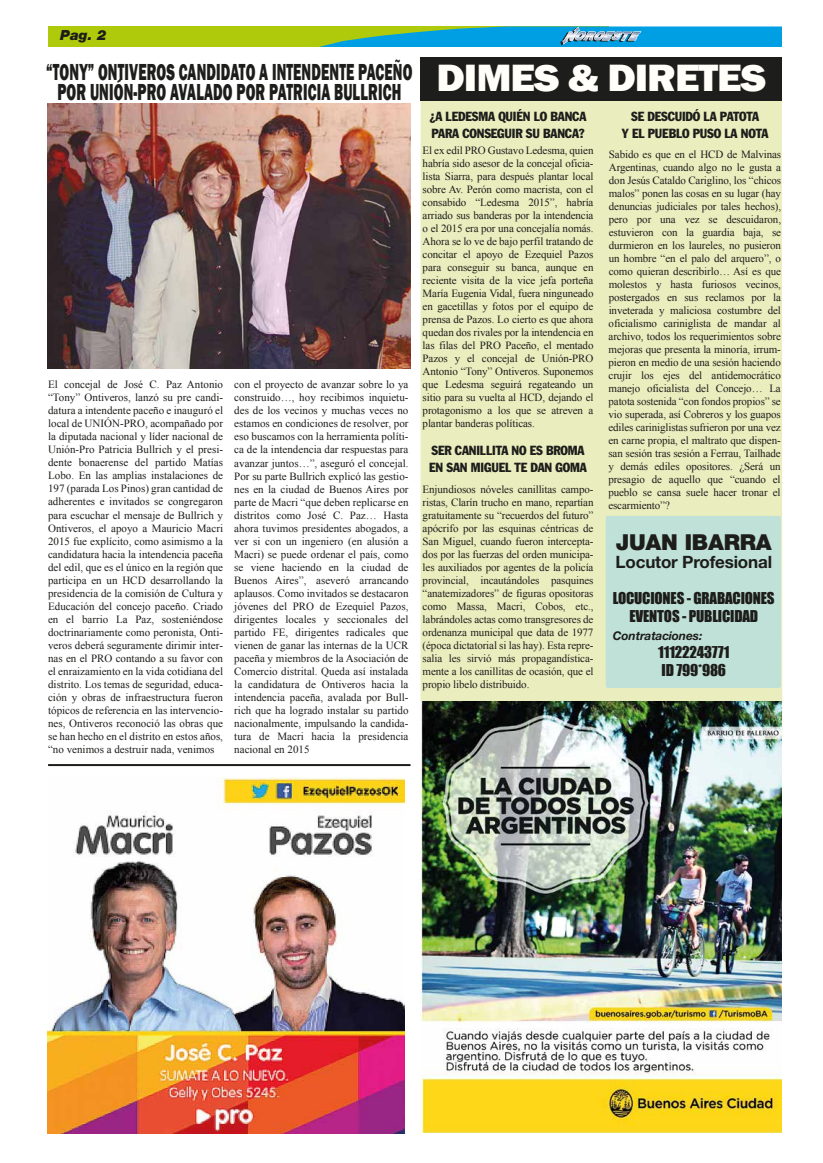
<style>
.page{position:relative;width:823px;height:1163px;background:#fff}
.page>*{position:absolute;margin:0;border:0;box-sizing:border-box;transform-origin:0 0}
.t1{font:800 39.1px "Franklin Gothic";letter-spacing:-.025em;color:#fffef9;scale:1.07 1}
.t2{font:800 23.9px/20px "Franklin Gothic";letter-spacing:.01em;color:#1d1d1b;text-align:center;scale:.59 1}
.t3{font:900 22px "Helvetica Neue";letter-spacing:-.01em;color:#1d1d1b}
.t4{font:700 17px "Helvetica Neue";letter-spacing:-.01em;color:#1d1d1b}
.t5{font:15px/18px "Impact";letter-spacing:-.01em;color:#1d1d1b;text-align:center}
.t6{font:italic 900 14px "Helvetica Neue";color:#1d1d1b}
.t7{font:condensed 13px/17px "Franklin Gothic";letter-spacing:-.01em;color:#1d1d1b}
.t8{font:italic 700 12px "Helvetica Neue";letter-spacing:-.01em;color:#1d1d1b}
.t9{font:11px/13px "Times New Roman";letter-spacing:-.01em;color:#1d1d1b;text-align:justify}
</style>
<div class="page">
<div style="left:420px;top:101px;width:361px;height:600px;background:#eaeebe"></div>
<div style="left:48px;top:26px;width:560px;height:21px;background:#afca0b"></div>
<svg style="left:319px;top:26px;width:462px;height:21px;background:#29a7be"></svg>
<div style="left:420px;top:58px;width:361px;height:43px;background:#1d1d1b"></div>
<img style="left:47px;top:777px;width:357px;height:356px">
<img style="left:420px;top:701px;width:361px;height:431px">
<hr style="left:48px;top:764px;width:362px;height:2px;background:#1d1d1b">
<div style="left:605px;top:516px;width:175px;height:172px;background:#c0e1d7;border-radius:2px"></div>
<img style="left:47px;top:104px;width:363px;height:265px">
<p class="t6" style="left:60px;top:27px;width:48px">Pag. 2</p>
<h2 class="t2" style="left:46px;top:62px;width:622px">“TONY” ONTIVEROS CANDIDATO A INTENDENTE PACEÑO<br>POR UNIÓN-PRO AVALADO POR PATRICIA BULLRICH</h2>
<p class="t9" style="left:48px;top:378px;width:176px">El concejal de José C. Paz Antonio “Tony” Ontiveros, lanzó su pre candi&shy;datura a intendente paceño e inauguró el local de UNIÓN-PRO, acompañado por la diputada nacional y líder nacional de Unión-Pro Patricia Bullrich y el presi&shy;dente bonaerense del partido Matías Lobo. En las amplias instalaciones de 197 (parada Los Pinos) gran cantidad de adherentes e invitados se congregaron para escuchar el mensaje de Bullrich y Ontiveros, el apoyo a Mauricio Macri 2015 fue explícito, como asimismo a la candidatura hacia la intendencia paceña del edil, que es el único en la región que participa en un HCD desarrollando la presidencia de la comisión de Cultura y Educación del concejo paceño. Criado en el barrio La Paz, sosteniéndose doctrinariamente como peronista, Onti&shy;veros deberá seguramente dirimir inter&shy;nas en el PRO contando a su favor con el enraizamiento en la vida cotidiana del distrito. Los temas de seguridad, educa&shy;ción y obras de infraestructura fueron tópicos de referencia en las intervencio&shy;nes, Ontiveros reconoció las obras que se han hecho en el distrito en estos años, “no venimos a destruir nada, venimos</p>
<p class="t9" style="left:234px;top:378px;width:176px">con el proyecto de avanzar sobre lo ya construido…, hoy recibimos inquietu&shy;des de los vecinos y muchas veces no estamos en condiciones de resolver, por eso buscamos con la herramienta políti&shy;ca de la intendencia dar respuestas para avanzar juntos…”, aseguró el concejal.<br>Por su parte Bullrich explicó las gestio&shy;nes en la ciudad de Buenos Aires por parte de Macri “que deben replicarse en distritos como José C. Paz… Hasta ahora tuvimos presidentes abogados, a ver si con un ingeniero (en alusión a Macri) se puede ordenar el país, como se viene haciendo en la ciudad de Buenos Aires”, aseveró arrancando aplausos. Como invitados se destacaron jóvenes del PRO de Ezequiel Pazos, dirigentes locales y seccionales del partido FE, dirigentes radicales que vienen de ganar las internas de la UCR paceña y miembros de la Asociación de Comercio distrital. Queda así instalada la candidatura de Ontiveros hacia la intendencia paceña, avalada por Bull&shy;rich que ha logrado instalar su partido nacionalmente, impulsando la candida&shy;tura de Macri hacia la presidencia nacional en 2015</p>
<h1 class="t1" style="left:436px;top:52px;width:309px">DIMES &amp; DIRETES</h1>
<p class="t7" style="left:429px;top:108px;width:158px">¿A LEDESMA QUIÉN LO BANCA<br>PARA CONSEGUIR SU BANCA?</p>
<p class="t9" style="left:422px;top:143px;width:172px">El ex edil PRO Gustavo Ledesma, quien habría sido asesor de la concejal oficia&shy;lista Siarra, para después plantar local sobre Av. Perón como macrista, con el consabido “Ledesma 2015”, habría arriado sus banderas por la intendencia o el 2015 era por una concejalía nomás.<br>Ahora se lo ve de bajo perfil tratando de concitar el apoyo de Ezequiel Pazos para conseguir su banca, aunque en reciente visita de la vice jefa porteña María Eugenia Vidal, fuera ninguneado en gacetillas y fotos por el equipo de prensa de Pazos. Lo cierto es que ahora quedan dos rivales por la intendencia en las filas del PRO Paceño, el mentado Pazos y el concejal de Unión-PRO Antonio “Tony” Ontiveros. Suponemos que Ledesma seguirá regateando un sitio para su vuelta al HCD, dejando el protagonismo a los que se atreven a plantar banderas políticas.</p>
<p class="t7" style="left:429px;top:442px;width:159px">SER CANILLITA NO ES BROMA<br>EN SAN MIGUEL TE DAN GOMA</p>
<p class="t9" style="left:422px;top:482px;width:172px">Enjundiosos nóveles canillitas campo&shy;ristas, Clarín trucho en mano, repartían gratuitamente su “recuerdos del futuro” apócrifo por las esquinas céntricas de San Miguel, cuando fueron intercepta&shy;dos por las fuerzas del orden municipa&shy;les auxiliados por agentes de la policía provincial, incautándoles pasquines “anatemizadores” de figuras opositoras como Massa, Macri, Cobos, etc., labrándoles actas como transgresores de ordenanza municipal que data de 1977 (época dictatorial si las hay). Esta repre&shy;salia les sirvió más propagandística&shy;mente a los canillitas de ocasión, que el propio libelo distribuido.</p>
<p class="t7" style="left:621px;top:107px;width:148px;text-align:center">SE DESCUIDÓ LA PATOTA<br>Y EL PUEBLO PUSO LA NOTA</p>
<p class="t9" style="left:608px;top:147px;width:174px">Sabido es que en el HCD de Malvinas Argentinas, cuando algo no le gusta a don Jesús Cataldo Cariglino, los “chicos malos” ponen las cosas en su lugar (hay denuncias judiciales por tales hechos), pero por una vez se descuidaron, estuvieron con la guardia baja, se durmieron en los laureles, no pusieron un hombre “en el palo del arquero”, o como quieran describirlo… Así es que molestos y hasta furiosos vecinos, postergados en sus reclamos por la inveterada y maliciosa costumbre del oficialismo cariniglista de mandar al archivo, todos los requerimientos sobre mejoras que presenta la minoría, irrum&shy;pieron en medio de una sesión haciendo crujir los ejes del antidemocrático manejo oficialista del Concejo… La patota sostenida “con fondos propios” se vio superada, así Cobreros y los guapos ediles cariniglistas sufrieron por una vez en carne propia, el maltrato que dispen&shy;san sesión tras sesión a Ferrau, Tailhade y demás ediles opositores. ¿Será un presagio de aquello que “cuando el pueblo se cansa suele hacer tronar el escarmiento”?</p>
<h3 class="t3" style="left:615px;top:529px;width:157px">JUAN IBARRA</h3>
<h3 class="t4" style="left:615px;top:551px;width:158px">Locutor Profesional</h3>
<h3 class="t5" style="left:612px;top:589px;width:163px">LOCUCIONES - GRABACIONES<br>EVENTOS - PUBLICIDAD</h3>
<p class="t8" style="left:612px;top:628px;width:91px">Contrataciones:</p>
<h3 class="t5" style="left:657px;top:643px;width:73px;text-align:left">11122243771<br>ID 799*986</h3>
</div>
